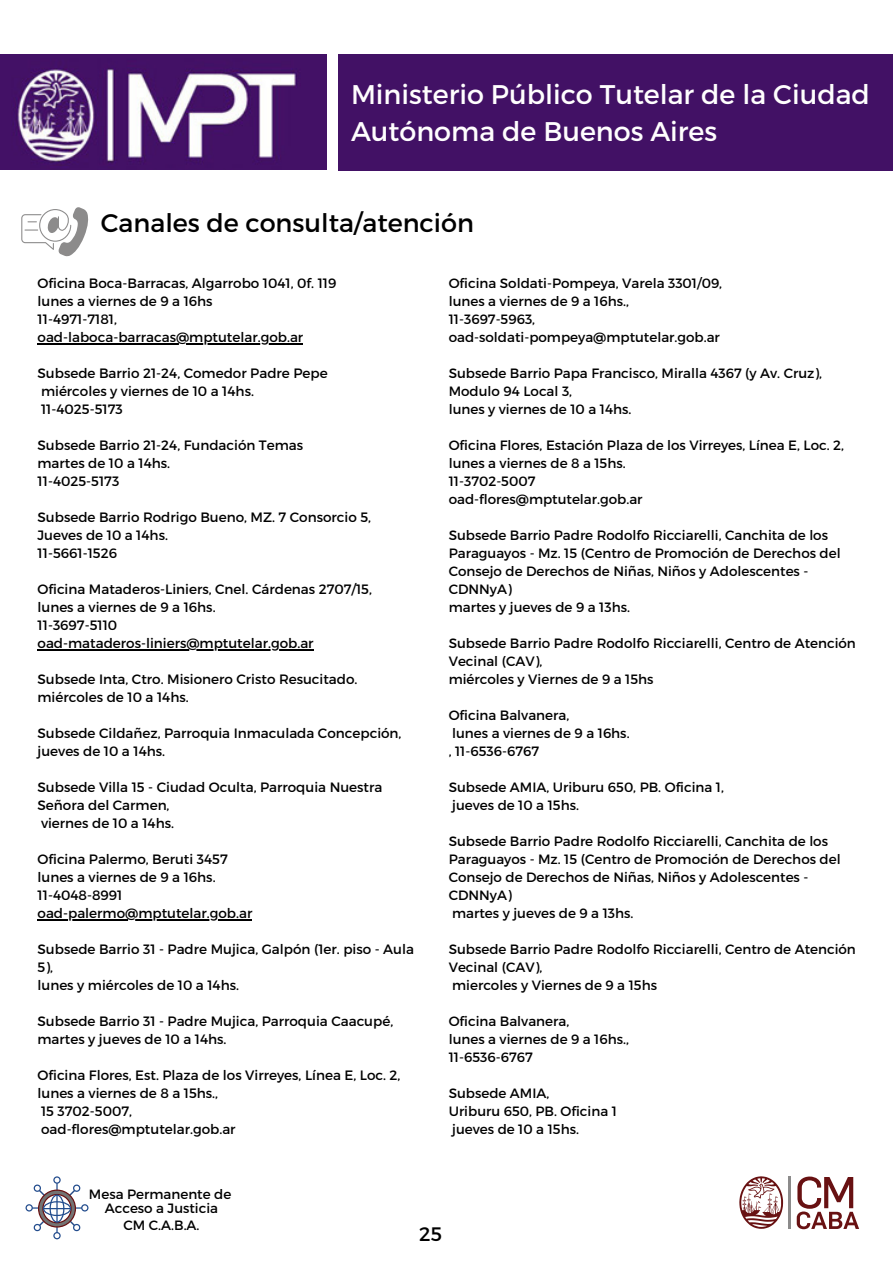
<style>
.page{position:relative;width:893px;height:1264px;background:#fff}
.page>*{position:absolute;margin:0;border:0;box-sizing:border-box;transform-origin:0 0}
.t1{font:27px/37px "Montserrat";color:#fffefe}
.t2{font:25.5px "Montserrat";color:#000}
.t3{font:19.5px "Montserrat";color:#000}
.t4{font:13.5px/18px "Montserrat";color:#000}
</style>
<div class="page">
<hr style="left:38px;top:343px;width:265px;height:1px;background:#000">
<hr style="left:38px;top:649px;width:275px;height:1px;background:#000">
<hr style="left:38px;top:919px;width:214px;height:1px;background:#000">
<div style="left:53px;top:1176px;width:8px;height:7px;border:1px solid #224c8d;border-radius:50%"></div>
<div style="left:53px;top:1231px;width:8px;height:8px;border:1px solid #224c8d;border-radius:50%"></div>
<svg style="left:26px;top:1183px;width:62px;height:55px"></svg>
<div style="left:50px;top:1194px;width:14px;height:28px;border:1px solid #224c8d;border-radius:50%"></div>
<div style="left:43px;top:1201px;width:28px;height:14px;border:1px solid #224c8d;border-radius:50%"></div>
<hr style="left:56px;top:1195px;width:2px;height:26px;background:#224c8d">
<hr style="left:44px;top:1207px;width:26px;height:2px;background:#224c8d">
<svg style="left:796px;top:1176px;width:63px;height:53px"></svg>
<svg style="left:739px;top:1176px;width:44px;height:52px"></svg>
<hr style="left:788px;top:1176px;width:2px;height:53px;background:#8c8b8b">
<svg style="left:21px;top:207px;width:68px;height:49px"></svg>
<div style="left:338px;top:54px;width:554px;height:116px;background:#421165"></div>
<img style="left:0;top:54px;width:326px;height:116px">
<p class="t1" style="left:351px;top:75px;width:520px">Ministerio Público Tutelar de la Ciudad<br>Autónoma de Buenos Aires</p>
<p class="t2" style="left:101px;top:206px;width:374px">Canales de consulta/atención</p>
<p class="t4" style="left:38px;top:274px;width:300px">Oficina Boca-Barracas, Algarrobo 1041, 0f. 119</p>
<p class="t4" style="left:38px;top:292px;width:177px">lunes a viernes de 9 a 16hs</p>
<p class="t4" style="left:38px;top:310px;width:81px">11-4971-7181,</p>
<p class="t4" style="left:38px;top:328px;width:267px">oad-laboca-barracas@mptutelar.gob.ar</p>
<p class="t4" style="left:38px;top:364px;width:291px">Subsede Barrio 21-24, Comedor Padre Pepe</p>
<p class="t4" style="left:41px;top:382px;width:214px">miércoles y viernes de 10 a 14hs.</p>
<p class="t4" style="left:41px;top:400px;width:83px">11-4025-5173</p>
<p class="t4" style="left:38px;top:436px;width:267px">Subsede Barrio 21-24, Fundación Temas</p>
<p class="t4" style="left:38px;top:454px;width:134px">martes de 10 a 14hs.</p>
<p class="t4" style="left:38px;top:472px;width:83px">11-4025-5173</p>
<p class="t4" style="left:38px;top:507px;width:335px">Subsede Barrio Rodrigo Bueno, MZ. 7 Consorcio 5,</p>
<p class="t4" style="left:38px;top:525px;width:132px">Jueves de 10 a 14hs.</p>
<p class="t4" style="left:38px;top:543px;width:81px">11-5661-1526</p>
<p class="t4" style="left:38px;top:579px;width:336px">Oficina Mataderos-Liniers, Cnel. Cárdenas 2707/15,</p>
<p class="t4" style="left:38px;top:597px;width:180px">lunes a viernes de 9 a 16hs.</p>
<p class="t4" style="left:38px;top:615px;width:81px">11-3697-5110</p>
<p class="t4" style="left:38px;top:633px;width:277px">oad-mataderos-liniers@mptutelar.gob.ar</p>
<p class="t4" style="left:38px;top:669px;width:321px">Subsede Inta, Ctro. Misionero Cristo Resucitado.</p>
<p class="t4" style="left:38px;top:687px;width:153px">miércoles de 10 a 14hs.</p>
<p class="t4" style="left:38px;top:723px;width:365px">Subsede Cildañez, Parroquia Inmaculada Concepción,</p>
<p class="t4" style="left:38px;top:741px;width:129px">jueves de 10 a 14hs.</p>
<p class="t4" style="left:38px;top:777px;width:346px">Subsede Villa 15 - Ciudad Oculta, Parroquia Nuestra<br>Señora del Carmen,</p>
<p class="t4" style="left:41px;top:813px;width:134px">viernes de 10 a 14hs.</p>
<p class="t4" style="left:38px;top:849px;width:192px">Oficina Palermo, Beruti 3457</p>
<p class="t4" style="left:38px;top:867px;width:180px">lunes a viernes de 9 a 16hs.</p>
<p class="t4" style="left:38px;top:885px;width:86px">11-4048-8991</p>
<p class="t4" style="left:38px;top:903px;width:216px">oad-palermo@mptutelar.gob.ar</p>
<p class="t4" style="left:38px;top:939px;width:378px">Subsede Barrio 31 - Padre Mujica, Galpón (1er. piso - Aula<br>5),</p>
<p class="t4" style="left:38px;top:975px;width:203px">lunes y miércoles de 10 a 14hs.</p>
<p class="t4" style="left:38px;top:1011px;width:357px">Subsede Barrio 31 - Padre Mujica, Parroquia Caacupé,</p>
<p class="t4" style="left:38px;top:1029px;width:190px">martes y jueves de 10 a 14hs.</p>
<p class="t4" style="left:38px;top:1065px;width:364px">Oficina Flores, Est. Plaza de los Virreyes, Línea E, Loc. 2,</p>
<p class="t4" style="left:38px;top:1083px;width:182px">lunes a viernes de 8 a 15hs.,</p>
<p class="t4" style="left:41px;top:1101px;width:93px">15 3702-5007,</p>
<p class="t4" style="left:41px;top:1119px;width:196px">oad-flores@mptutelar.gob.ar</p>
<p class="t4" style="left:448px;top:274px;width:275px">Oficina Soldati-Pompeya, Varela 3301/09,</p>
<p class="t4" style="left:448px;top:292px;width:182px">lunes a viernes de 9 a 16hs.,</p>
<p class="t4" style="left:448px;top:310px;width:88px">11-3697-5963,</p>
<p class="t4" style="left:448px;top:328px;width:273px">oad-soldati-pompeya@mptutelar.gob.ar</p>
<p class="t4" style="left:448px;top:364px;width:375px">Subsede Barrio Papa Francisco, Miralla 4367 (y Av. Cruz),<br>Modulo 94 Local 3,</p>
<p class="t4" style="left:448px;top:400px;width:184px">lunes y viernes de 10 a 14hs.</p>
<p class="t4" style="left:448px;top:436px;width:397px">Oficina Flores, Estación Plaza de los Virreyes, Línea E, Loc. 2,</p>
<p class="t4" style="left:448px;top:454px;width:178px">lunes a viernes de 8 a 15hs.</p>
<p class="t4" style="left:448px;top:472px;width:88px">11-3702-5007</p>
<p class="t4" style="left:448px;top:490px;width:195px">oad-flores@mptutelar.gob.ar</p>
<p class="t4" style="left:448px;top:525px;width:393px">Subsede Barrio Padre Rodolfo Ricciarelli, Canchita de los Paraguayos - Mz. 15 (Centro de Promoción de Derechos del Consejo de Derechos de Niñas, Niños y Adolescentes - CDNNyA)</p>
<p class="t4" style="left:448px;top:597px;width:183px">martes y jueves de 9 a 13hs.</p>
<p class="t4" style="left:448px;top:633px;width:408px">Subsede Barrio Padre Rodolfo Ricciarelli, Centro de Atención<br>Vecinal (CAV),</p>
<p class="t4" style="left:448px;top:669px;width:206px">miércoles y Viernes de 9 a 15hs</p>
<p class="t4" style="left:448px;top:705px;width:122px">Oficina Balvanera,</p>
<p class="t4" style="left:452px;top:723px;width:179px">lunes a viernes de 9 a 16hs.</p>
<p class="t4" style="left:448px;top:741px;width:92px">, 11-6536-6767</p>
<p class="t4" style="left:448px;top:777px;width:277px">Subsede AMIA, Uriburu 650, PB. Oficina 1,</p>
<p class="t4" style="left:452px;top:795px;width:128px">jueves de 10 a 15hs.</p>
<p class="t4" style="left:448px;top:831px;width:393px">Subsede Barrio Padre Rodolfo Ricciarelli, Canchita de los Paraguayos - Mz. 15 (Centro de Promoción de Derechos del Consejo de Derechos de Niñas, Niños y Adolescentes - CDNNyA)</p>
<p class="t4" style="left:452px;top:903px;width:183px">martes y jueves de 9 a 13hs.</p>
<p class="t4" style="left:448px;top:939px;width:408px">Subsede Barrio Padre Rodolfo Ricciarelli, Centro de Atención<br>Vecinal (CAV),</p>
<p class="t4" style="left:452px;top:975px;width:206px">miercoles y Viernes de 9 a 15hs</p>
<p class="t4" style="left:448px;top:1011px;width:122px">Oficina Balvanera,</p>
<p class="t4" style="left:448px;top:1029px;width:182px">lunes a viernes de 9 a 16hs.,</p>
<p class="t4" style="left:448px;top:1047px;width:85px">11-6536-6767</p>
<p class="t4" style="left:448px;top:1083px;width:102px">Subsede AMIA,</p>
<p class="t4" style="left:448px;top:1101px;width:170px">Uriburu 650, PB. Oficina 1</p>
<p class="t4" style="left:452px;top:1119px;width:128px">jueves de 10 a 15hs.</p>
<p class="t4" style="left:89px;top:1183px;width:144px">Mesa Permanente de</p>
<p class="t4" style="left:105px;top:1198px;width:115px">Acceso a Justicia</p>
<p class="t4" style="left:123px;top:1215px;width:77px">CM C.A.B.A.</p>
<p class="t3" style="left:419px;top:1221px;width:24px">25</p>
</div>
